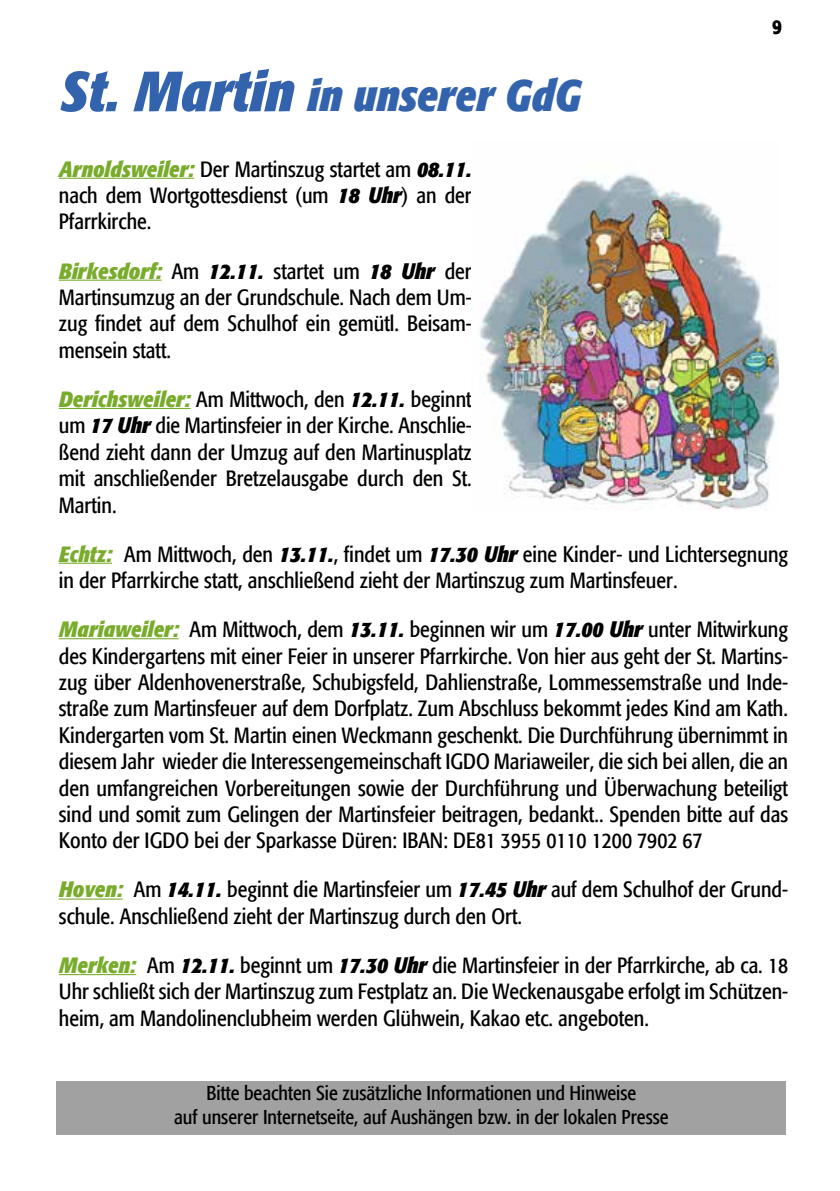
<style>
.page{position:relative;width:840px;height:1191px;background:#fff}
.page>*{position:absolute;margin:0;border:0;box-sizing:border-box;transform-origin:0 0}
.t1{font:italic 700 44px "Formata Condensed BQ";color:#3363ac}
.t2{font:22px/26.4px "Formata Condensed BQ";color:#000;text-align:justify}
.t3{font:20px/24px "Formata Condensed BQ";color:#000;text-align:center}
.t4{font:700 20px "Formata";color:#000;scale:.85 1}
.s1{font-size:56px}
.s2{font-weight:700;font-style:italic;color:#79ac2c}
.s3{font-weight:700;font-style:italic}
</style>
<div class="page">
<hr style="left:59px;top:178px;width:135px;height:1px;background:#79ac2c">
<hr style="left:59px;top:280px;width:102px;height:1px;background:#79ac2c">
<hr style="left:59px;top:408px;width:131px;height:1px;background:#79ac2c">
<hr style="left:59px;top:562px;width:53px;height:2px;background:#79ac2c">
<hr style="left:59px;top:638px;width:119px;height:1px;background:#79ac2c">
<hr style="left:59px;top:898px;width:63px;height:1px;background:#79ac2c">
<hr style="left:59px;top:974px;width:77px;height:1px;background:#79ac2c">
<img style="left:480px;top:172px;width:297px;height:338px">
<div style="left:57px;top:1080px;width:728px;height:54px;background:#a1a1a1"></div>
<h1 class="t1" style="left:59px;top:68px;width:523px"><span class="s1">St. Martin</span> in unserer GdG</h1>
<p class="t4" style="left:771px;top:15px;width:13px">9</p>
<p class="t2" style="left:59px;top:156px;width:414px"><span class="s2">Arnoldsweiler:</span> Der Martinszug startet am <span class="s3">08.11. </span>nach dem Wortgottesdienst (um <span class="s3">18 Uhr</span>) an der Pfarrkirche.</p>
<p class="t2" style="left:59px;top:258px;width:414px"><span class="s2">Birkesdorf:</span> Am <span class="s3">12.11.</span> startet um <span class="s3">18 Uhr</span> der Martinsumzug an der Grundschule. Nach dem Um&shy;zug findet auf dem Schulhof ein gemütl. Beisam&shy;mensein statt.</p>
<p class="t2" style="left:59px;top:386px;width:414px"><span class="s2">Derichsweiler:</span> Am Mittwoch, den <span class="s3">12.11.</span> beginnt um <span class="s3">17 Uhr</span> die Martinsfeier in der Kirche. Anschlie&shy;ßend zieht dann der Umzug auf den Martinusplatz mit anschließender Bretzelausgabe durch den St.<br>Martin.</p>
<p class="t2" style="left:59px;top:541px;width:730px"><span class="s2">Echtz:</span> Am Mittwoch, den <span class="s3">13.11.</span>, findet um <span class="s3">17.30 Uhr</span> eine Kinder- und Lichtersegnung in der Pfarrkirche statt, anschließend zieht der Martinszug zum Martinsfeuer.</p>
<p class="t2" style="left:59px;top:616px;width:730px"><span class="s2">Mariaweiler:</span> Am Mittwoch, dem <span class="s3">13.11.</span> beginnen wir um <span class="s3">17.00 Uhr</span> unter Mitwirkung des Kindergartens mit einer Feier in unserer Pfarrkirche. Von hier aus geht der St. Martins&shy;zug über Aldenhovenerstraße, Schubigsfeld, Dahlienstraße, Lommessemstraße und Inde&shy;straße zum Martinsfeuer auf dem Dorfplatz. Zum Abschluss bekommt jedes Kind am Kath.<br>Kindergarten vom St. Martin einen Weckmann geschenkt. Die Durchführung übernimmt in diesem Jahr wieder die Interessengemeinschaft IGDO Mariaweiler, die sich bei allen, die an den umfangreichen Vorbereitungen sowie der Durchführung und Überwachung beteiligt sind und somit zum Gelingen der Martinsfeier beitragen, bedankt.. Spenden bitte auf das Konto der IGDO bei der Sparkasse Düren: IBAN: DE81 3955 0110 1200 7902 67</p>
<p class="t2" style="left:59px;top:876px;width:730px"><span class="s2">Hoven:</span> Am <span class="s3">14.11.</span> beginnt die Martinsfeier um <span class="s3">17.45 Uhr</span> auf dem Schulhof der Grund&shy;schule. Anschließend zieht der Martinszug durch den Ort.</p>
<p class="t2" style="left:59px;top:952px;width:730px"><span class="s2">Merken:</span> Am <span class="s3">12.11.</span> beginnt um <span class="s3">17.30 Uhr</span> die Martinsfeier in der Pfarrkirche, ab ca. 18<br>Uhr schließt sich der Martinszug zum Festplatz an. Die Weckenausgabe erfolgt im Schützen&shy;heim, am Mandolinenclubheim werden Glühwein, Kakao etc. angeboten.</p>
<p class="t3" style="left:174px;top:1081px;width:495px">Bitte beachten Sie zusätzliche Informationen und Hinweise<br>auf unserer Internetseite, auf Aushängen bzw. in der lokalen Presse</p>
</div>
